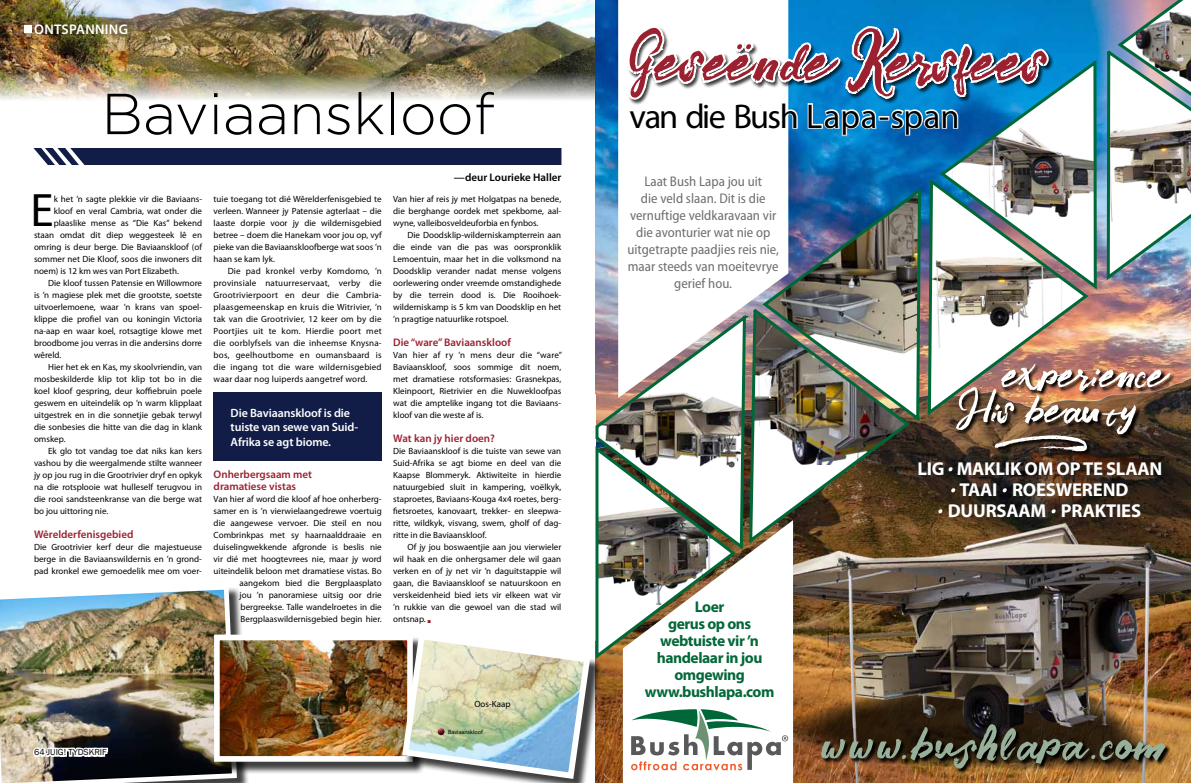
<style>
.page{position:relative;width:1191px;height:783px;background:#fff}
.page>*{position:absolute;margin:0;border:0;box-sizing:border-box;transform-origin:0 0}
.t1{font:900 72.8px "Bibest";color:#9b2131}
.t2{font:63.5px "Bibest Extra";color:#fff}
.t3{font:900 60px "Bibest";color:#fff}
.t4{font:900 59.1px "Bibest";color:#98b099}
.t5{font:300 57.7px "Gotham";color:#000}
.t6{font:47.1px "Myriad Pro";color:#000}
.t7{font:34.4px "Myriad Pro";letter-spacing:-.04em;color:#000}
.t8{font:700 18.7px "Myriad Pro";letter-spacing:-.01em;color:#fff}
.t9{font:700 15.5px/17px "Myriad Pro";letter-spacing:-.03em;color:#05683a;text-align:center}
.t10{font:semi-condensed 14px/17px "Myriad Pro";color:#6f6e6f;text-align:center}
.t11{font:600 14px "Myriad Pro";letter-spacing:.02em;color:#fff}
.t12{font:600 12px/14.4px "Myriad Pro";letter-spacing:-.01em;color:#fff}
.t13{font:600 11px/12px "Myriad Pro";color:#9b2131}
.t14{font:600 11px "Myriad Pro";color:#000}
.t15{font:9px/12px "Myriad Pro";color:#000;text-align:justify}
.t16{font:9px "Franklin Gothic";color:#000}
.t17{font:6px "Myriad Pro";color:#000}
</style>
<div class="page">
<img style="left:0;top:0;width:31px;height:100px">
<img style="left:0;top:598px;width:31px;height:184px">
<div style="left:24px;top:25px;width:8px;height:8px;background:#fff"></div>
<img style="left:31px;top:0;width:1160px;height:782px">
<h3 class="t11" style="left:34px;top:20px;width:95px">ontspanning</h3>
<h3 class="t5" style="left:101px;top:77px;width:394px">Baviaanskloof</h3>
<h3 class="t6" style="left:30px;top:181px;width:25px">E</h3>
<p class="t15" style="left:54px;top:193px;width:150px">k het ’n sagte plekkie vir die Baviaans-</p>
<p class="t15" style="left:54px;top:205px;width:150px">kloof en veral Cambria, wat onder die</p>
<p class="t15" style="left:54px;top:217px;width:150px">plaaslike mense as “Die Kas” bekend</p>
<p class="t15" style="left:34px;top:229px;width:169px">staan omdat dit diep weggesteek lê en</p>
<p class="t15" style="left:34px;top:241px;width:170px">omring is deur berge. Die Baviaanskloof (of</p>
<p class="t15" style="left:34px;top:253px;width:170px">sommer net Die Kloof, soos die inwoners dit</p>
<p class="t15" style="left:34px;top:265px;width:146px">noem) is 12 km wes van Port Elizabeth.</p>
<p class="t15" style="left:48px;top:277px;width:155px">Die kloof tussen Patensie en Willowmore</p>
<p class="t15" style="left:34px;top:289px;width:170px">is ’n magiese plek met die grootste, soetste</p>
<p class="t15" style="left:34px;top:301px;width:170px">uitvoerlemoene, waar ’n krans van spoel-</p>
<p class="t15" style="left:34px;top:313px;width:170px">klippe die profiel van ou koningin Victoria</p>
<p class="t15" style="left:34px;top:325px;width:169px">na-aap en waar koel, rotsagtige klowe met</p>
<p class="t15" style="left:34px;top:337px;width:169px">broodbome jou verras in die andersins dorre</p>
<p class="t15" style="left:34px;top:349px;width:29px">wêreld.</p>
<p class="t15" style="left:48px;top:361px;width:155px">Hier het ek en Kas, my skoolvriendin, van</p>
<p class="t15" style="left:34px;top:373px;width:170px">mosbeskilderde klip tot klip tot bo in die</p>
<p class="t15" style="left:34px;top:385px;width:170px">koel kloof gespring, deur koffiebruin poele</p>
<p class="t15" style="left:34px;top:397px;width:169px">geswem en uiteindelik op ’n warm klipplaat</p>
<p class="t15" style="left:34px;top:409px;width:170px">uitgestrek en in die sonnetjie gebak terwyl</p>
<p class="t15" style="left:34px;top:421px;width:170px">die sonbesies die hitte van die dag in klank</p>
<p class="t15" style="left:34px;top:433px;width:33px">omskep.</p>
<p class="t15" style="left:48px;top:445px;width:155px">Ek glo tot vandag toe dat niks kan kers</p>
<p class="t15" style="left:34px;top:457px;width:170px">vashou by die weergalmende stilte wanneer</p>
<p class="t15" style="left:34px;top:469px;width:169px">jy op jou rug in die Grootrivier dryf en opkyk</p>
<p class="t15" style="left:34px;top:481px;width:169px">na die rotsplooie wat hulleself terugvou in</p>
<p class="t15" style="left:34px;top:493px;width:169px">die rooi sandsteenkranse van die berge wat</p>
<p class="t15" style="left:34px;top:505px;width:76px">bo jou uittoring nie.</p>
<p class="t13" style="left:34px;top:528px;width:101px">Wêrelderfenisgebied</p>
<p class="t15" style="left:34px;top:541px;width:170px">Die Grootrivier kerf deur die majestueuse berge in die Baviaanswildernis en ’n grond&shy;pad kronkel ewe gemoedelik mee om voer-</p>
<p class="t15" style="left:214px;top:193px;width:170px">tuie toegang tot dié Wêrelderfenisgebied te verleen. Wanneer jy Patensie agterlaat – die laaste dorpie voor jy die wildernisgebied betree – doem die Hanekam voor jou op, vyf pieke van die Baviaanskloofberge wat soos ’n haan se kam lyk.</p>
<p class="t15" style="left:214px;top:265px;width:170px;text-indent:14px">Die pad kronkel verby Komdomo, ’n provinsiale natuurreservaat, verby die Grootrivierpoort en deur die Cambria&shy;plaasgemeenskap en kruis die Witrivier, ’n tak van die Grootrivier, 12 keer om by die Poortjies uit te kom. Hierdie poort met die oorblyfsels van die inheemse Knysna&shy;bos, geelhoutbome en oumansbaard is die ingang tot die ware wildernisgebied waar daar nog luiperds aangetref word.</p>
<h3 class="t12" style="left:231px;top:405px;width:129px">Die Baviaanskloof is die tuiste van sewe van Suid-<br>Afrika se agt biome.</h3>
<p class="t13" style="left:214px;top:468px;width:100px">Onherbergsaam met dramatiese vistas</p>
<p class="t15" style="left:214px;top:493px;width:170px;text-align:right">Van hier af word die kloof af hoe onherberg&shy;samer en is ’n vierwielaangedrewe voertuig die aangewese vervoer. Die steil en nou Combrinkpas met sy haarnaalddraaie en duiselingwekkende afgronde is beslis nie vir dié met hoogtevrees nie, maar jy word uiteindelik beloon met dramatiese vistas. Bo aangekom bied die Bergplaasplato<br>jou ’n panoramiese uitsig oor drie bergreekse. Talle wandelroetes in die Bergplaaswildernisgebied begin hier.</p>
<p class="t14" style="left:454px;top:170px;width:109px">—deur Lourieke Haller</p>
<p class="t15" style="left:393px;top:193px;width:169px">Van hier af reis jy met Holgatpas na benede, die berghange oordek met spekbome, aal&shy;wyne, valleibosveldeuforbia en fynbos.</p>
<p class="t15" style="left:393px;top:229px;width:170px;text-indent:14px">Die Doodsklip-wilderniskampterrein aan die einde van die pas was oorspronklik Lemoentuin, maar het in die volksmond na Doodsklip verander nadat mense volgens oorlewering onder vreemde omstandighede by die terrein dood is. Die Rooihoek&shy;wilderniskamp is 5 km van Doodsklip en het ’n pragtige natuurlike rotspoel.</p>
<p class="t13" style="left:393px;top:336px;width:119px">Die “ware” Baviaanskloof</p>
<p class="t15" style="left:393px;top:349px;width:170px">Van hier af ry ’n mens deur die “ware” Baviaanskloof, soos sommige dit noem, met dramatiese rotsformasies: Grasnekpas, Kleinpoort, Rietrivier en die Nuwekloofpas wat die amptelike ingang tot die Baviaans&shy;kloof van die weste af is.</p>
<p class="t13" style="left:393px;top:432px;width:103px">Wat kan jy hier doen?</p>
<p class="t15" style="left:393px;top:445px;width:170px">Die Baviaanskloof is die tuiste van sewe van Suid-Afrika se agt biome en deel van die Kaapse Blommeryk. Aktiwiteite in hierdie natuurgebied sluit in kampering, voëlkyk, staproetes, Baviaans-Kouga 4x4 roetes, berg&shy;fietsroetes, kanovaart, trekker- en sleepwa&shy;ritte, wildkyk, visvang, swem, gholf of dag&shy;ritte in die Baviaanskloof.</p>
<p class="t15" style="left:393px;top:541px;width:170px;text-indent:14px">Of jy jou boswaentjie aan jou vierwieler wil haak en die onhergsamer dele wil gaan verken en of jy net vir ’n daguitstappie wil gaan, die Baviaanskloof se natuurskoon en verskeidenheid bied iets vir elkeen wat vir ’n rukkie van die gewoel van die stad wil ontsnap.</p>
<p class="t16" style="left:34px;top:746px;width:74px">64 JUIG! TYDSKRIF</p>
<p class="t15" style="left:474px;top:697px;width:38px">Oos-Kaap</p>
<p class="t17" style="left:448px;top:728px;width:36px">Baviaanskloof</p>
<h1 class="t1" style="left:629px;top:25px;width:418px">Gesee..nde Kersfees</h1>
<h3 class="t7" style="left:629px;top:95px;width:331px">van die Bush Lapa-span</h3>
<h3 class="t10" style="left:627px;top:173px;width:153px">Laat Bush Lapa jou uit<br>die veld slaan. Dit is die vernuftige veldkaravaan vir die avonturier wat nie op uitgetrapte paadjies reis nie, maar steeds van moeitevrye gerief hou.</h3>
<h3 class="t9" style="left:645px;top:597px;width:131px">Loer<br>gerus op ons webtuiste vir ’n handelaar in jou omgewing www.bushlapa.com</h3>
<h2 class="t2" style="left:995px;top:395px;width:94px">d</h2>
<h3 class="t8" style="left:917px;top:456px;width:29px">Lig</h3>
<h3 class="t3" style="left:948px;top:426px;width:17px">.</h3>
<h3 class="t8" style="left:956px;top:456px;width:207px">Maklik om op te slaan</h3>
<h3 class="t3" style="left:951px;top:447px;width:17px">.</h3>
<h3 class="t8" style="left:959px;top:477px;width:40px">Taai</h3>
<h3 class="t3" style="left:1002px;top:447px;width:17px">.</h3>
<h3 class="t8" style="left:1012px;top:477px;width:118px">Roeswerend</h3>
<h3 class="t3" style="left:938px;top:468px;width:17px">.</h3>
<h3 class="t8" style="left:947px;top:498px;width:98px">Duursaam</h3>
<h3 class="t3" style="left:1051px;top:468px;width:17px">.</h3>
<h3 class="t8" style="left:1061px;top:498px;width:82px">Prakties</h3>
<h3 class="t4" style="left:818px;top:714px;width:349px">www.bushlapa .com</h3>
</div>
